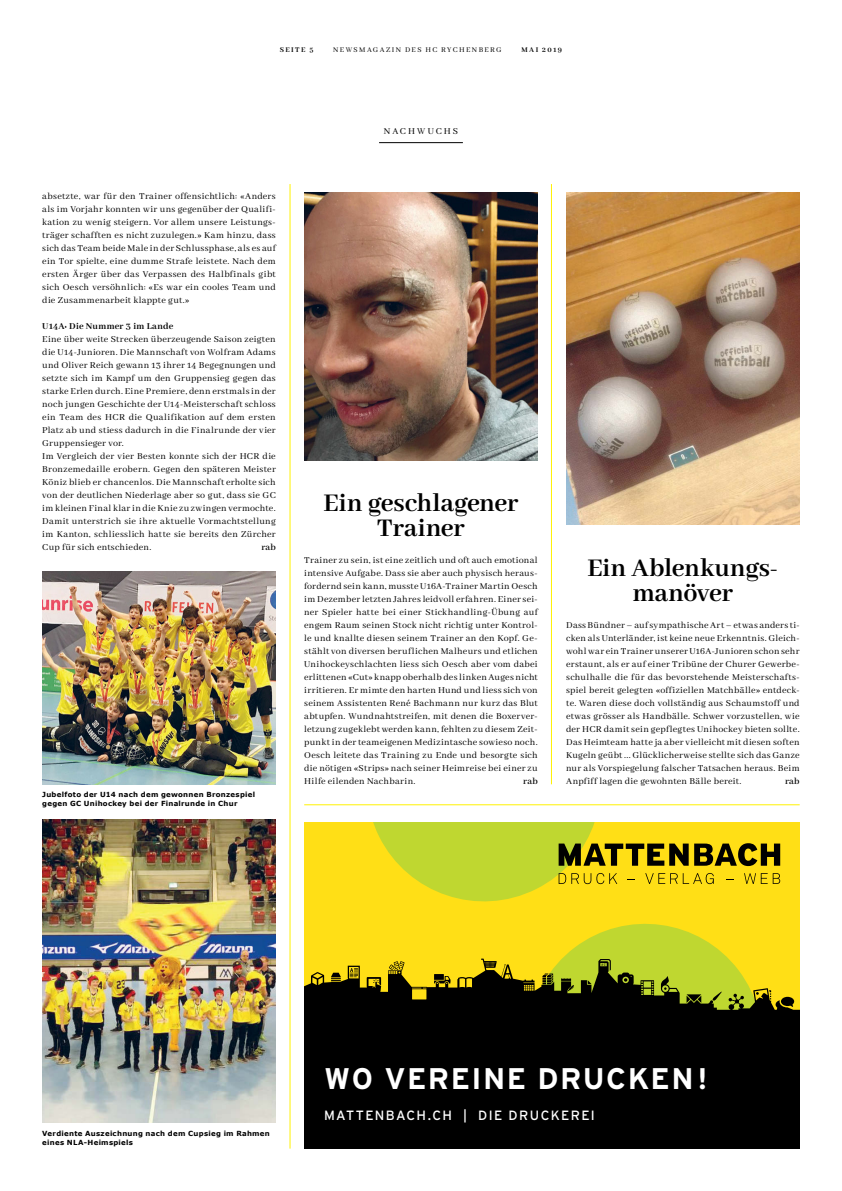
<style>
.page{position:relative;width:842px;height:1191px;background:#fff}
.page>*{position:absolute;margin:0;border:0;box-sizing:border-box;transform-origin:0 0}
.t1{font:700 29.8px "Interstate";letter-spacing:.05em;color:#fff}
.Nebenartikel_Titel{font:700 28px/25px "Abhaya Libre";letter-spacing:-.005em;color:#000;text-align:center}
.t2{font:13.4px "Interstate";letter-spacing:.1em;color:#fff}
.Lauftext{font:10px/13px "Abhaya Libre";letter-spacing:.025em;color:#000;text-align:justify}
.Zwischentitel{font:700 10px "Abhaya Libre";letter-spacing:.025em;color:#000}
.Lauftext-2{font:600 10px "Abhaya Libre";letter-spacing:.02em;color:#000}
.Unterartikel_Liga{font:10px "Abhaya Libre";letter-spacing:.2em;color:#000}
.t3{font:8px "Abhaya Libre";letter-spacing:.175em;color:#000}
.t4{font:700 8px "Abhaya Libre";letter-spacing:.175em;color:#000}
.Bildlegende{font:700 7px/9px "Verdana";letter-spacing:.04em;color:#000}
</style>
<div class="page">
<img style="left:42px;top:571px;width:234px;height:213px">
<img style="left:42px;top:819px;width:234px;height:303px">
<div style="left:304px;top:821px;width:495px;height:200px;background:#ffdf16"></div>
<div style="left:304px;top:965px;width:495px;height:167px;background:#000"></div>
<div style="left:304px;top:1132px;width:495px;height:16px;background:#000"></div>
<svg style="left:350px;top:821px;width:430px;height:200px"></svg>
<img style="left:304px;top:192px;width:233px;height:268px">
<hr style="left:379px;top:142px;width:84px;height:1px;background:#000">
<img style="left:566px;top:192px;width:233px;height:332px">
<hr style="left:304px;top:804px;width:495px;height:1px;background:#fff200">
<hr style="left:289px;top:184px;width:1px;height:964px;background:#fff200">
<hr style="left:551px;top:184px;width:1px;height:600px;background:#fff200">
<p class="t4" style="left:280px;top:45px;width:35px">SEITE 5</p>
<p class="t3" style="left:333px;top:45px;width:170px">NEWSMAGAZIN DES HC RYCHENBERG</p>
<p class="t4" style="left:521px;top:45px;width:42px">MAI 2019</p>
<p class="Lauftext" style="left:42px;top:190px;width:235px">absetzte, war für den Trainer offensichtlich: «Anders als im Vorjahr konnten wir uns gegenüber der Qualifi&shy;kation zu wenig steigern. Vor allem unsere Leistungs&shy;träger schafften es nicht zuzulegen.» Kam hinzu, dass sich das Team beide Male in der Schlussphase, als es auf ein Tor spielte, eine dumme Strafe leistete. Nach dem ersten Ärger über das Verpassen des Halbfinals gibt sich Oesch versöhnlich: «Es war ein cooles Team und die Zusammenarbeit klappte gut.»</p>
<p class="Zwischentitel" style="left:42px;top:320px;width:132px">U14A: Die Nummer 3 im Lande</p>
<p class="Lauftext" style="left:42px;top:333px;width:235px">Eine über weite Strecken überzeugende Saison zeigten die U14-Junioren. Die Mannschaft von Wolfram Adams und Oliver Reich gewann 13 ihrer 14 Begegnungen und setzte sich im Kampf um den Gruppensieg gegen das starke Erlen durch. Eine Premiere, denn erstmals in der noch jungen Geschichte der U14-Meisterschaft schloss ein Team des HCR die Qualifikation auf dem ersten Platz ab und stiess dadurch in die Finalrunde der vier Gruppensieger vor.</p>
<p class="Lauftext" style="left:42px;top:450px;width:235px">Im Vergleich der vier Besten konnte sich der HCR die Bronzemedaille erobern. Gegen den späteren Meister Köniz blieb er chancenlos. Die Mannschaft erholte sich von der deutlichen Niederlage aber so gut, dass sie GC im kleinen Final klar in die Knie zu zwingen vermochte.<br>Damit unterstrich sie ihre aktuelle Vormachtstellung im Kanton, schliesslich hatte sie bereits den Zürcher Cup für sich entschieden.</p>
<p class="Lauftext-2" style="left:261px;top:541px;width:16px">rab</p>
<p class="Bildlegende" style="left:42px;top:790px;width:214px">Jubelfoto der U14 nach dem gewonnen Bronzespiel gegen GC Unihockey bei der Finalrunde in Chur</p>
<p class="Unterartikel_Liga" style="left:384px;top:125px;width:76px">NACHWUCHS</p>
<p class="Nebenartikel_Titel" style="left:323px;top:491px;width:196px">Ein geschlagener<br>Trainer</p>
<p class="Lauftext" style="left:304px;top:554px;width:235px">Trainer zu sein, ist eine zeitlich und oft auch emotional intensive Aufgabe. Dass sie aber auch physisch heraus&shy;fordernd sein kann, musste U16A-Trainer Martin Oesch im Dezember letzten Jahres leidvoll erfahren. Einer sei&shy;ner Spieler hatte bei einer Stickhandling-Übung auf engem Raum seinen Stock nicht richtig unter Kontrol&shy;le und knallte diesen seinem Trainer an den Kopf. Ge&shy;stählt von diversen beruflichen Malheurs und etlichen Unihockeyschlachten liess sich Oesch aber vom dabei erlittenen «Cut» knapp oberhalb des linken Auges nicht irritieren. Er mimte den harten Hund und liess sich von seinem Assistenten René Bachmann nur kurz das Blut abtupfen. Wundnahtstreifen, mit denen die Boxerver&shy;letzung zugeklebt werden kann, fehlten zu diesem Zeit&shy;punkt in der teameigenen Medizintasche sowieso noch.<br>Oesch leitete das Training zu Ende und besorgte sich die nötigen «Strips» nach seiner Heimreise bei einer zu Hilfe eilenden Nachbarin.</p>
<p class="Lauftext-2" style="left:523px;top:775px;width:16px">rab</p>
<p class="Nebenartikel_Titel" style="left:587px;top:556px;width:193px">Ein Ablenkungs&shy;manöver</p>
<p class="Lauftext" style="left:566px;top:619px;width:235px">Dass Bündner – auf sympathische Art – etwas anders ti&shy;cken als Unterländer, ist keine neue Erkenntnis. Gleich&shy;wohl war ein Trainer unserer U16A-Junioren schon sehr erstaunt, als er auf einer Tribüne der Churer Gewerbe&shy;schulhalle die für das bevorstehende Meisterschafts&shy;spiel bereit gelegten «offiziellen Matchbälle» entdeck&shy;te. Waren diese doch vollständig aus Schaumstoff und etwas grösser als Handbälle. Schwer vorzustellen, wie der HCR damit sein gepflegtes Unihockey bieten sollte.<br>Das Heimteam hatte ja aber vielleicht mit diesen soften Kugeln geübt ... Glücklicherweise stellte sich das Ganze nur als Vorspiegelung falscher Tatsachen heraus. Beim Anpfiff lagen die gewohnten Bälle bereit.</p>
<p class="Lauftext-2" style="left:785px;top:775px;width:16px">rab</p>
<p class="Bildlegende" style="left:42px;top:1128px;width:229px">Verdiente Auszeichnung nach dem Cupsieg im Rahmen eines NLA-Heimspiels</p>
<p class="t1" style="left:324px;top:1061px;width:385px">WO VEREINE DRUCKEN!</p>
<p class="t2" style="left:324px;top:1107px;width:272px">MATTENBACH.CH | DIE DRUCKEREI</p>
</div>
